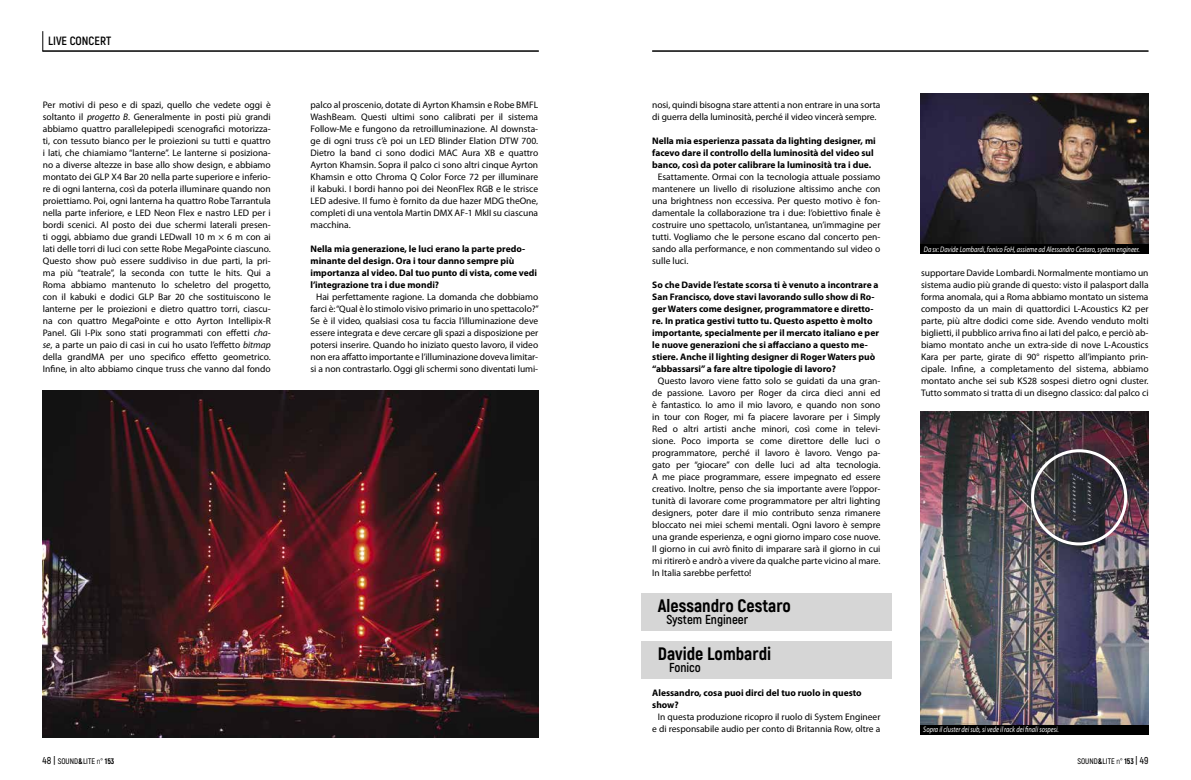
<style>
.page{position:relative;width:1191px;height:780px;background:#fff}
.page>*{position:absolute;margin:0;border:0;box-sizing:border-box;transform-origin:0 0}
.t1{font:800 18px "Akrobat";color:#000}
.t2{font:700 13px "Akrobat";color:#000}
.t3{font:700 12px "Akrobat";color:#000}
.t4{font:9.5px/12px "Myriad Pro";letter-spacing:-.005em;color:#000;text-align:justify}
.t5{font:700 9.5px/12px "Myriad Pro";color:#000}
.t6{font:italic 8px "Myriad Pro";color:#fff;scale:.8 1}
.t7{font:600 8px "Akrobat";color:#000}
.s1{font-style:italic}
.s2{font-size:10px}
.s3{font-weight:800}
.s4{font-weight:400}
</style>
<div class="page">
<hr style="left:43px;top:51px;width:496px;height:1px;background:#000">
<hr style="left:652px;top:51px;width:496px;height:1px;background:#000">
<svg style="left:43px;top:31px;width:1px;height:20px"></svg>
<img style="left:920px;top:93px;width:228px;height:151px">
<div style="left:920px;top:244px;width:229px;height:10px;background:#000"></div>
<img style="left:920px;top:411px;width:228px;height:314px">
<img style="left:43px;top:390px;width:495px;height:347px">
<div style="left:920px;top:725px;width:228px;height:9px;background:#000"></div>
<div style="left:641px;top:592px;width:250px;height:25px;background:#d6d6d6"></div>
<div style="left:641px;top:612px;width:250px;height:18px;background:#d6d6d6"></div>
<div style="left:641px;top:640px;width:250px;height:25px;background:#d6d6d6"></div>
<div style="left:641px;top:660px;width:250px;height:18px;background:#d6d6d6"></div>
<div style="left:1031px;top:449px;width:96px;height:96px;border:3px solid #fff;border-radius:50%"></div>
<p class="t3" style="left:48px;top:33px;width:65px">LIVE CONCERT</p>
<p class="t4" style="left:43px;top:99px;width:229px">Per motivi di peso e di spazi, quello che vedete oggi è soltanto il <span class="s1">progetto B</span>. Generalmente in posti più grandi abbiamo quattro parallelepipedi scenografici motorizza&shy;ti, con tessuto bianco per le proiezioni su tutti e quattro i lati, che chiamiamo “lanterne”. Le lanterne si posiziona&shy;no a diverse altezze in base allo show design, e abbiamo montato dei GLP X4 Bar 20 nella parte superiore e inferio&shy;re di ogni lanterna, così da poterla illuminare quando non proiettiamo. Poi, ogni lanterna ha quattro Robe Tarrantula nella parte inferiore, e LED Neon Flex e nastro LED per i bordi scenici. Al posto dei due schermi laterali presen&shy;ti oggi, abbiamo due grandi LEDwall 10 m × 6 m con ai lati delle torri di luci con sette Robe MegaPointe ciascuno.<br>Questo show può essere suddiviso in due parti, la pri&shy;ma più “teatrale”, la seconda con tutte le hits. Qui a Roma abbiamo mantenuto lo scheletro del progetto, con il kabuki e dodici GLP Bar 20 che sostituiscono le lanterne per le proiezioni e dietro quattro torri, ciascu&shy;na con quattro MegaPointe e otto Ayrton Intellipix-R Panel. Gli I-Pix sono stati programmati con effetti <span class="s1">cha&shy;se</span>, a parte un paio di casi in cui ho usato l’effetto <span class="s1">bitmap </span>della grandMA per uno specifico effetto geometrico.<br>Infine, in alto abbiamo cinque truss che vanno dal fondo</p>
<p class="t4" style="left:310px;top:99px;width:229px">palco al proscenio, dotate di Ayrton Khamsin e Robe BMFL WashBeam. Questi ultimi sono calibrati per il sistema Follow-Me e fungono da retroilluminazione. Al downsta&shy;ge di ogni truss c’è poi un LED Blinder Elation DTW 700.<br>Dietro la band ci sono dodici MAC Aura XB e quattro Ayrton Khamsin. Sopra il palco ci sono altri cinque Ayrton Khamsin e otto Chroma Q Color Force 72 per illuminare il kabuki. I bordi hanno poi dei NeonFlex RGB e le strisce LED adesive. Il fumo è fornito da due hazer MDG theOne, completi di una ventola Martin DMX AF-1 MkII su ciascuna macchina.</p>
<p class="t5" style="left:310px;top:242px;width:228px">Nella mia generazione, le luci erano la parte predo&shy;minante del design. Ora i tour danno sempre più importanza al video. Dal tuo punto di vista, come vedi l’integrazione tra i due mondi?</p>
<p class="t4" style="left:310px;top:291px;width:230px;text-align:center">Hai perfettamente ragione. La domanda che dobbiamo farci è: “Qual è lo stimolo visivo primario in uno spettacolo?” Se è il video, qualsiasi cosa tu faccia l’illuminazione deve essere integrata e deve cercare gli spazi a disposizione per potersi inserire. Quando ho iniziato questo lavoro, il video non era affatto importante e l’illuminazione doveva limitar&shy;si a non contrastarlo. Oggi gli schermi sono diventati lumi-</p>
<p class="t4" style="left:652px;top:99px;width:230px">nosi, quindi bisogna stare attenti a non entrare in una sorta di guerra della luminosità, perché il video vincerà sempre.</p>
<p class="t5" style="left:652px;top:134px;width:225px">Nella mia esperienza passata da lighting designer, mi facevo dare il controllo della luminosità del video sul banco, così da poter calibrare la luminosità tra i due.</p>
<p class="t4" style="left:652px;top:171px;width:230px;text-indent:6px">Esattamente. Ormai con la tecnologia attuale possiamo mantenere un livello di risoluzione altissimo anche con una brightness non eccessiva. Per questo motivo è fon&shy;damentale la collaborazione tra i due: l’obiettivo finale è costruire uno spettacolo, un’istantanea, un’immagine per tutti. Vogliamo che le persone escano dal concerto pen&shy;sando alla performance, e non commentando sul video o sulle luci.</p>
<p class="t5" style="left:652px;top:278px;width:228px">So che Davide l’estate scorsa ti è venuto a incontrare a San Francisco, dove stavi lavorando sullo show di Ro&shy;ger Waters come designer, programmatore e diretto&shy;re. In pratica gestivi tutto tu. Questo aspetto è molto importante, specialmente per il mercato italiano e per le nuove generazioni che si affacciano a questo me&shy;stiere. Anche il lighting designer di Roger Waters può “abbassarsi” a fare altre tipologie di lavoro?</p>
<p class="t4" style="left:652px;top:375px;width:230px;text-indent:6px">Questo lavoro viene fatto solo se guidati da una gran&shy;de passione. Lavoro per Roger da circa dieci anni ed è fantastico. Io amo il mio lavoro, e quando non sono in tour con Roger, mi fa piacere lavorare per i Simply Red o altri artisti anche minori, così come in televi&shy;sione. Poco importa se come direttore delle luci o programmatore, perché il lavoro è lavoro. Vengo pa&shy;gato per “giocare” con delle luci ad alta tecnologia.<br>A me piace programmare, essere impegnato ed essere creativo. Inoltre, penso che sia importante avere l’oppor&shy;tunità di lavorare come programmatore per altri lighting designers, poter dare il mio contributo senza rimanere bloccato nei miei schemi mentali. Ogni lavoro è sempre una grande esperienza, e ogni giorno imparo cose nuove.<br>Il giorno in cui avrò finito di imparare sarà il giorno in cui mi ritirerò e andrò a vivere da qualche parte vicino al mare.<br>In Italia sarebbe perfetto!</p>
<h1 class="t1" style="left:658px;top:594px;width:135px">Alessandro Cestaro</h1>
<h2 class="t2" style="left:666px;top:611px;width:83px">System Engineer</h2>
<h1 class="t1" style="left:658px;top:642px;width:115px">Davide Lombardi</h1>
<h2 class="t2" style="left:669px;top:659px;width:33px">Fonico</h2>
<p class="t5" style="left:652px;top:686px;width:211px">Alessandro, cosa puoi dirci del tuo ruolo in questo show?</p>
<p class="t4" style="left:652px;top:711px;width:230px;text-align:center">In questa produzione ricopro il ruolo di System Engineer e di responsabile audio per conto di Britannia Row, oltre a</p>
<p class="t6" style="left:924px;top:244px;width:272px">Da sx: Davide Lombardi, fonico FoH, assieme ad Alessandro Cestaro, system engineer.</p>
<p class="t4" style="left:921px;top:267px;width:229px">supportare Davide Lombardi. Normalmente montiamo un sistema audio più grande di questo: visto il palasport dalla forma anomala, qui a Roma abbiamo montato un sistema composto da un main di quattordici L-Acoustics K2 per parte, più altre dodici come side. Avendo venduto molti biglietti, il pubblico arriva fino ai lati del palco, e perciò ab&shy;biamo montato anche un extra-side di nove L-Acoustics Kara per parte, girate di 90° rispetto all’impianto prin&shy;cipale. Infine, a completamento del sistema, abbiamo montato anche sei sub KS28 sospesi dietro ogni cluster.<br>Tutto sommato si tratta di un disegno classico: dal palco ci</p>
<p class="t6" style="left:923px;top:724px;width:171px">Sopra il cluster dei sub, si vede il rack dei finali sospesi.</p>
<p class="t7" style="left:43px;top:756px;width:73px"><span class="s2">48 |</span> SOUND<span class="s3">&amp;</span>LITE <span class="s4">n°</span> <span class="s3">153</span></p>
<p class="t7" style="left:1077px;top:756px;width:73px">SOUND<span class="s3">&amp;</span>LITE <span class="s4">n°</span> <span class="s3">153</span> <span class="s2">| 49</span></p>
</div>
